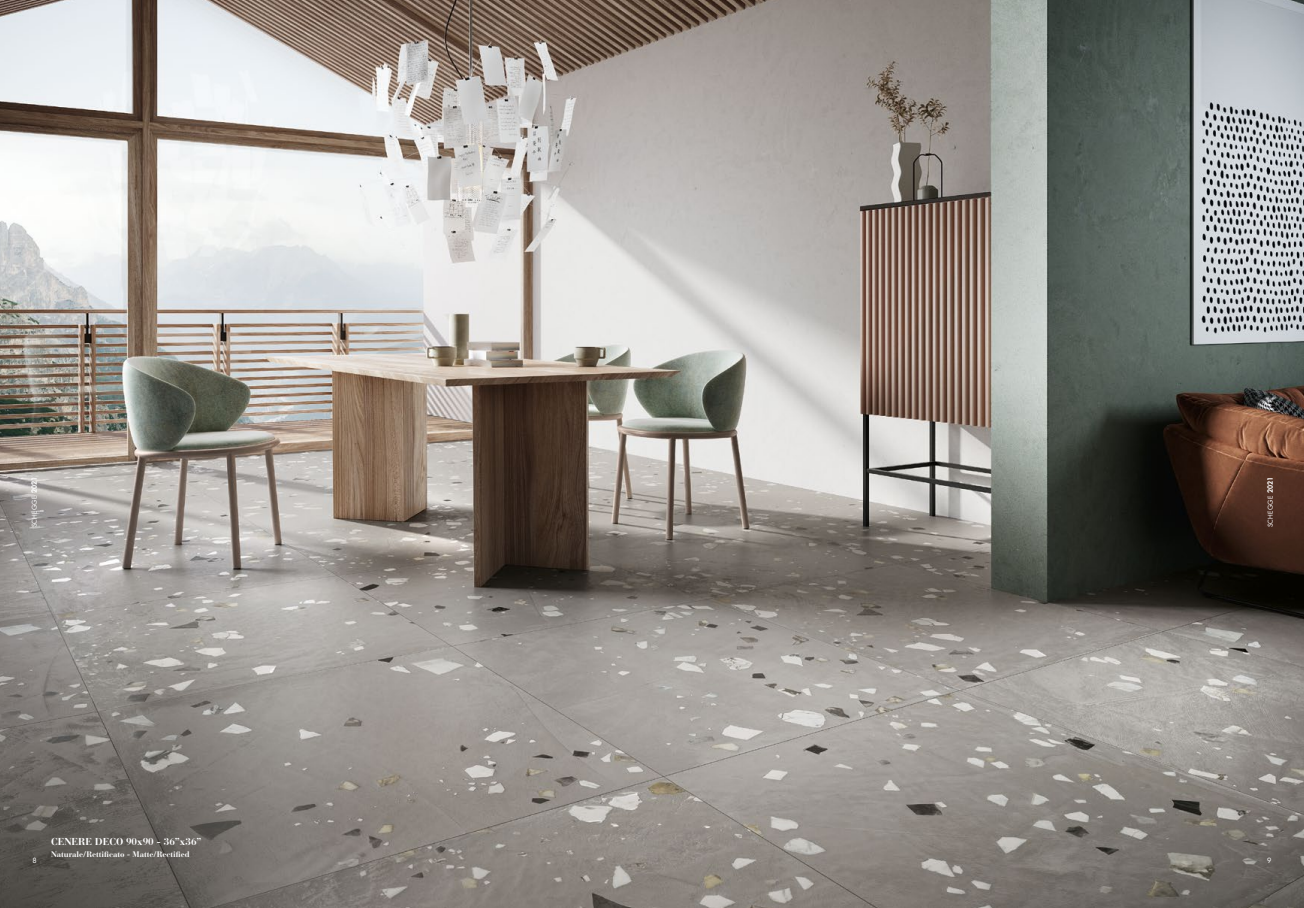
<style>
.page{position:relative;width:1304px;height:908px;background:#fff}
.page>*{position:absolute;margin:0;border:0;box-sizing:border-box;transform-origin:0 0}
.t1{font:700 10px "Bauer Bodoni Std";color:#fff}
.t2{font:700 8px "Bauer Bodoni Std";color:#fff}
.t3{font:7px "Futura Std";color:#fff}
.t4{font:6.5px "Futura Std";letter-spacing:.025em;color:#fff}
.s1{font-weight:800;font-size:7px}
</style>
<div class="page">
<img style="left:0;top:0;width:1304px;height:907px">
<p class="t4" style="left:30px;top:527px;width:52px;rotate:-90deg">SCHEGGE <span class="s1">2021</span></p>
<p class="t4" style="left:1266px;top:527px;width:52px;rotate:-90deg">SCHEGGE <span class="s1">2021</span></p>
<p class="t1" style="left:51px;top:835px;width:152px">CENERE DECO 90x90 - 36”x36”</p>
<p class="t2" style="left:51px;top:848px;width:140px">Naturale/Rettificato - Matte/Rectified</p>
<p class="t3" style="left:33px;top:855px;width:6px">8</p>
<p class="t3" style="left:1267px;top:855px;width:6px">9</p>
</div>
